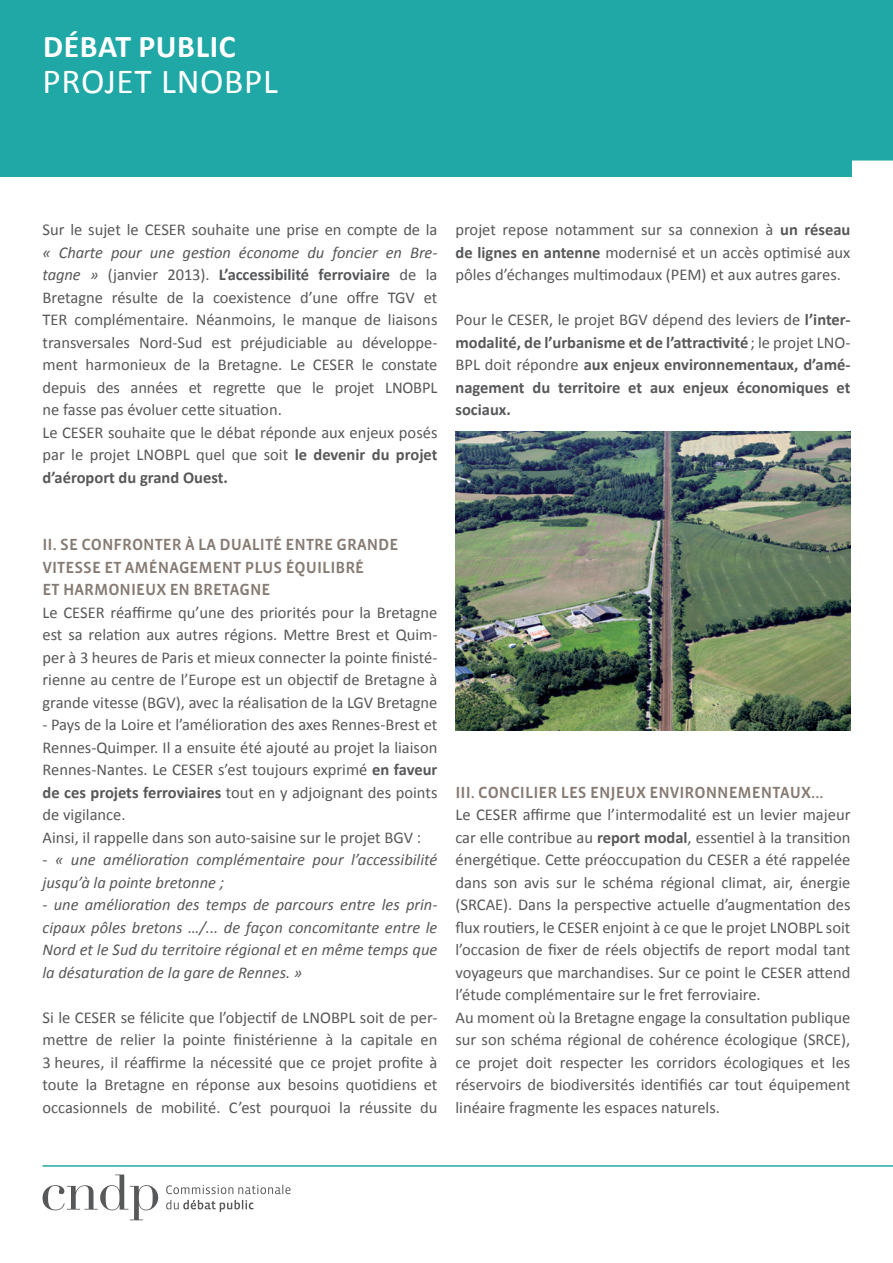
<style>
.page{position:relative;width:893px;height:1263px;background:#fff}
.page>*{position:absolute;margin:0;border:0;box-sizing:border-box;transform-origin:0 0}
.t1{font:35.4px "Calibri";letter-spacing:.02em;color:#fff}
.t2{font:700 31.8px "Calibri";letter-spacing:.02em;color:#fff}
.TEXTE_COURANT{font:16.5px/22.5px "Calibri";color:#57585a;text-align:justify}
.t3{font:italic 16.5px/22.5px "Calibri";color:#57585a}
.t4{font:700 16.5px/22.5px "Calibri";color:#57585a;text-align:justify}
.t5{font:500 16.5px/22.5px "Vista Sans OT";color:#867b73}
.s1{font-style:italic}
.s2{font-weight:700}
.s3{font-weight:400}
.s4{font-style:normal}
</style>
<div class="page">
<hr style="left:43px;top:1165px;width:850px;height:2px;background:#1fa8a6">
<svg style="left:166px;top:1200px;width:88px;height:12px"></svg>
<svg style="left:166px;top:1184px;width:124px;height:10px"></svg>
<svg style="left:43px;top:1174px;width:115px;height:46px"></svg>
<div style="left:0;top:0;width:893px;height:177px;background:#1fa8a6"></div>
<img style="left:455px;top:432px;width:395px;height:298px">
<p class="t2" style="left:43px;top:26px;width:194px">DÉBAT PUBLIC</p>
<p class="t1" style="left:43px;top:60px;width:237px">PROJET LNOBPL</p>
<p class="TEXTE_COURANT" style="left:43px;top:218px;width:396px">Sur le sujet le CESER souhaite une prise en compte de la <span class="s1">« Charte pour une gestion économe du foncier en Bre&shy;tagne »</span> (janvier 2013). <span class="s2">L’accessibilité ferroviaire</span> de la Bretagne résulte de la coexistence d’une offre TGV et TER complémentaire. Néanmoins, le manque de liaisons transversales Nord-Sud est préjudiciable au développe&shy;ment harmonieux de la Bretagne. Le CESER le constate depuis des années et regrette que le projet LNOBPL ne fasse pas évoluer cette situation.</p>
<p class="TEXTE_COURANT" style="left:43px;top:420px;width:396px">Le CESER souhaite que le débat réponde aux enjeux posés par le projet LNOBPL quel que soit <span class="s2">le devenir du projet d’aéroport du grand Ouest.</span></p>
<p class="TEXTE_COURANT" style="left:455px;top:218px;width:396px">projet repose notamment sur sa connexion à <span class="s2">un réseau de lignes en antenne</span> modernisé et un accès optimisé aux pôles d’échanges multimodaux (PEM) et aux autres gares.</p>
<p class="t4" style="left:455px;top:308px;width:396px"><span class="s3">Pour le CESER, le projet BGV dépend des leviers de</span> l’inter&shy;modalité, de l’urbanisme et de l’attractivité<span class="s3">; le projet LNO-BPL doit répondre</span> aux enjeux environnementaux, d’amé&shy;nagement du territoire et aux enjeux économiques et sociaux.</p>
<p class="t5" style="left:43px;top:534px;width:357px">II. SE CONFRONTER À LA DUALITÉ ENTRE GRANDE<br>VITESSE ET AMÉNAGEMENT PLUS ÉQUILIBRÉ<br>ET HARMONIEUX EN BRETAGNE</p>
<p class="TEXTE_COURANT" style="left:43px;top:600px;width:396px">Le CESER réaffirme qu’une des priorités pour la Bretagne est sa relation aux autres régions. Mettre Brest et Quim&shy;per à 3 heures de Paris et mieux connecter la pointe finisté&shy;rienne au centre de l’Europe est un objectif de Bretagne à grande vitesse (BGV), avec la réalisation de la LGV Bretagne</p>
<p class="TEXTE_COURANT" style="left:43px;top:713px;width:396px">- Pays de la Loire et l’amélioration des axes Rennes-Brest et Rennes-Quimper. Il a ensuite été ajouté au projet la liaison Rennes-Nantes. Le CESER s’est toujours exprimé <span class="s2">en faveur de ces projets ferroviaires</span> tout en y adjoignant des points de vigilance.</p>
<p class="TEXTE_COURANT" style="left:43px;top:825px;width:380px">Ainsi, il rappelle dans son auto-saisine sur le projet BGV :</p>
<p class="t3" style="left:43px;top:848px;width:396px"><span class="s4">-</span> « une amélioration complémentaire pour l’accessibilité jusqu’à la pointe bretonne ;</p>
<p class="t3" style="left:43px;top:893px;width:396px;text-align:justify">- une amélioration des temps de parcours entre les prin&shy;cipaux pôles bretons …/... de façon concomitante entre le Nord et le Sud du territoire régional et en même temps que la désaturation de la gare de Rennes. »</p>
<p class="TEXTE_COURANT" style="left:43px;top:1005px;width:396px">Si le CESER se félicite que l’objectif de LNOBPL soit de per&shy;mettre de relier la pointe finistérienne à la capitale en 3 heures, il réaffirme la nécessité que ce projet profite à toute la Bretagne en réponse aux besoins quotidiens et occasionnels de mobilité. C’est pourquoi la réussite du</p>
<p class="t5" style="left:455px;top:781px;width:370px">III. CONCILIER LES ENJEUX ENVIRONNEMENTAUX...</p>
<p class="TEXTE_COURANT" style="left:455px;top:803px;width:396px">Le CESER affirme que l’intermodalité est un levier majeur car elle contribue au <span class="s2">report modal</span>, essentiel à la transition énergétique. Cette préoccupation du CESER a été rappelée dans son avis sur le schéma régional climat, air, énergie (SRCAE). Dans la perspective actuelle d’augmentation des flux routiers, le CESER enjoint à ce que le projet LNOBPL soit l’occasion de fixer de réels objectifs de report modal tant voyageurs que marchandises. Sur ce point le CESER attend l’étude complémentaire sur le fret ferroviaire.</p>
<p class="TEXTE_COURANT" style="left:455px;top:1005px;width:396px">Au moment où la Bretagne engage la consultation publique sur son schéma régional de cohérence écologique (SRCE), ce projet doit respecter les corridors écologiques et les réservoirs de biodiversités identifiés car tout équipement linéaire fragmente les espaces naturels.</p>
</div>
